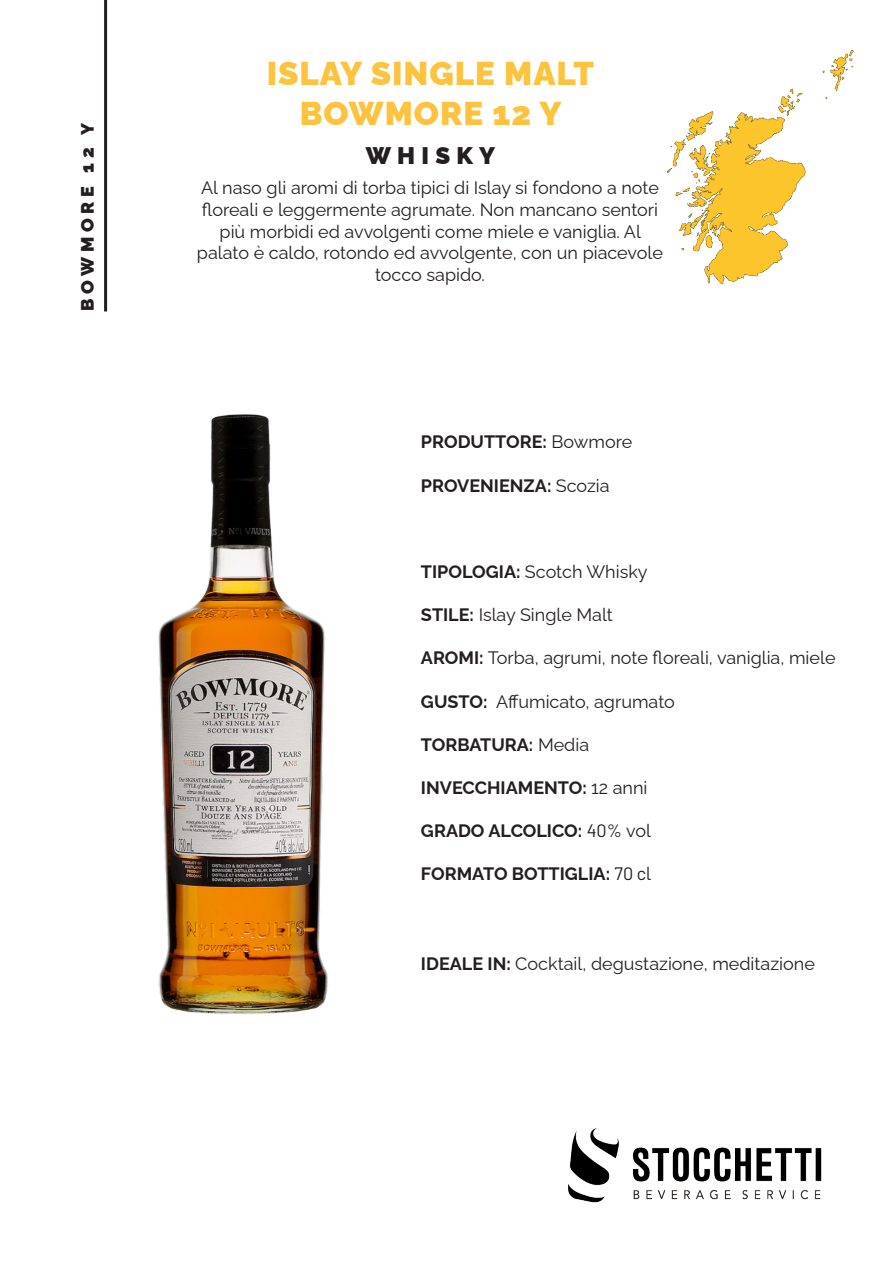
<style>
.page{position:relative;width:893px;height:1263px;background:#fff}
.page>*{position:absolute;margin:0;border:0;box-sizing:border-box;transform-origin:0 0}
.t1{font:900 33px "Raleway";letter-spacing:.03em;color:#fec33e}
.t2{font:900 24px "Raleway";letter-spacing:.26em;color:#231f20}
.t3{font:18px/21.6px "Raleway";color:#231f20;text-align:center}
.t4{font:700 18px "Raleway";color:#231f20}
.t5{font:900 18px "Raleway";letter-spacing:.26em;color:#231f20}
.s1{font-weight:400}
.s2{font-weight:700}
.s3{font-family:"Barlow";font-weight:400}
</style>
<div class="page">
<img style="left:568px;top:1128px;width:254px;height:75px">
<img style="left:158px;top:414px;width:170px;height:600px">
<img style="left:667px;top:49px;width:187px;height:235px">
<hr style="left:104px;top:0;width:3px;height:311px;background:#231f20">
<p class="t5" style="left:73px;top:311px;width:190px;rotate:-90deg">BOWMORE 12 Y</p>
<p class="t1" style="left:267px;top:47px;width:329px">ISLAY SINGLE MALT</p>
<p class="t1" style="left:300px;top:87px;width:263px">BOWMORE 12 Y</p>
<p class="t2" style="left:366px;top:137px;width:131px">WHISKY</p>
<p class="t3" style="left:197px;top:175px;width:468px">Al naso gli aromi di torba tipici di Islay si fondono a note floreali e leggermente agrumate. Non mancano sentori più morbidi ed avvolgenti come miele e vaniglia. Al palato è caldo, rotondo ed avvolgente, con un piacevole tocco sapido.</p>
<p class="t4" style="left:421px;top:428px;width:213px">PRODUTTORE: <span class="s1">Bowmore</span></p>
<p class="t4" style="left:421px;top:471px;width:190px">PROVENIENZA: <span class="s1">Scozia</span></p>
<p class="t3" style="left:421px;top:559px;width:228px"><span class="s2">TIPOLOGIA:</span> Scotch Whisky</p>
<p class="t3" style="left:421px;top:602px;width:193px"><span class="s2">STILE:</span> Islay Single Malt</p>
<p class="t3" style="left:421px;top:645px;width:416px"><span class="s2">AROMI:</span> Torba, agrumi, note floreali, vaniglia, miele</p>
<p class="t3" style="left:421px;top:688px;width:255px"><span class="s2">GUSTO:</span> Affumicato, agrumato</p>
<p class="t4" style="left:421px;top:730px;width:170px">TORBATURA: <span class="s1">Media</span></p>
<p class="t4" style="left:421px;top:773px;width:228px">INVECCHIAMENTO: <span class="s1">12 anni</span></p>
<p class="t4" style="left:421px;top:816px;width:232px">GRADO ALCOLICO: <span class="s3">40%</span> <span class="s1">vol</span></p>
<p class="t4" style="left:421px;top:860px;width:232px">FORMATO BOTTIGLIA: <span class="s3">70 c</span><span class="s1">l</span></p>
<p class="t3" style="left:421px;top:951px;width:395px"><span class="s2">IDEALE IN:</span> Cocktail, degustazione, meditazione</p>
</div>
